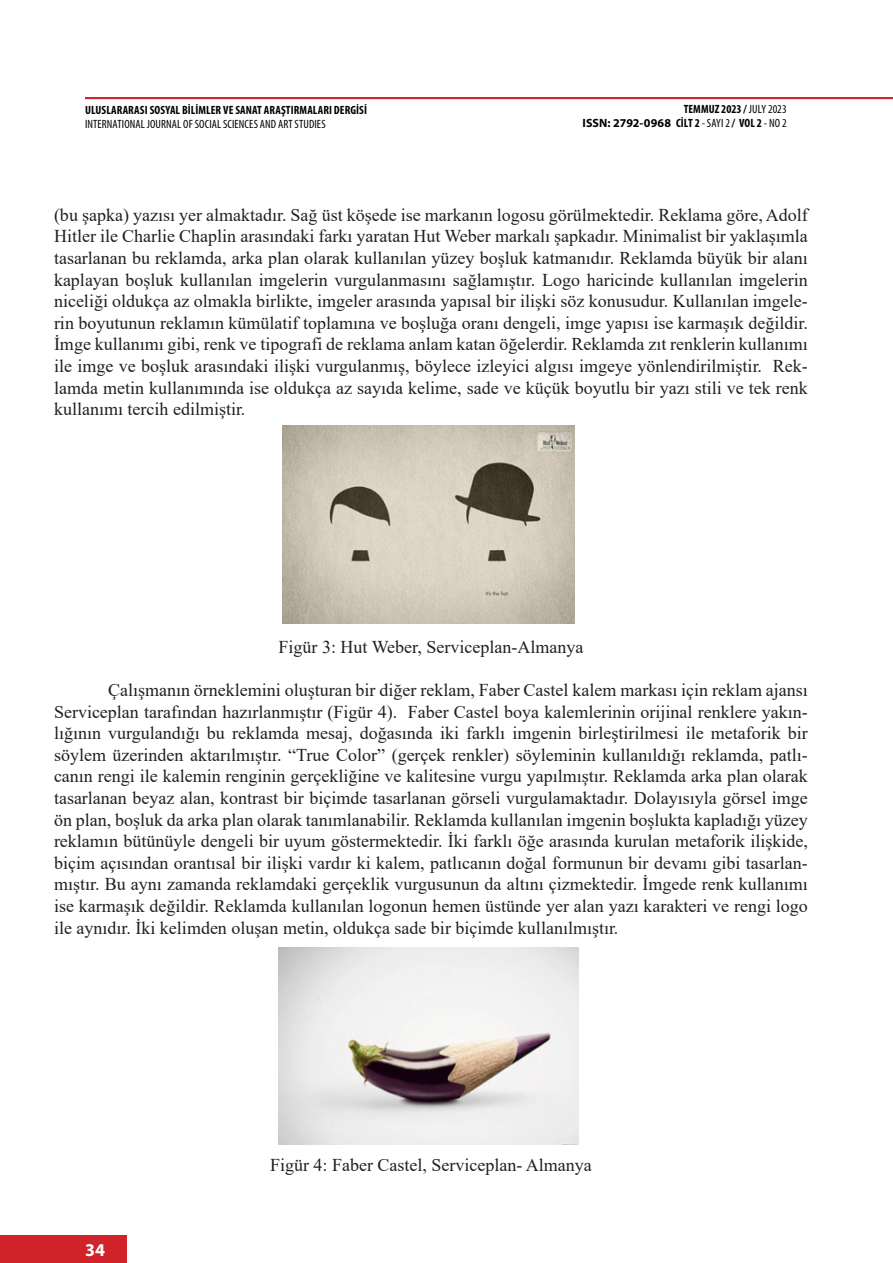
<style>
.page{position:relative;width:893px;height:1263px;background:#fff}
.page>*{position:absolute;margin:0;border:0;box-sizing:border-box;transform-origin:0 0}
.t1{font:18px/21.6px "Times New Roman";color:#231f20;text-align:justify}
.t2{font:700 18px "Myriad Pro";color:#fff}
.t3{font:700 condensed 12px/14.4px "Myriad Pro";letter-spacing:.005em;color:#000;text-align:right}
.t4{font:condensed 12px "Myriad Pro";letter-spacing:.01em;color:#000}
.s1{font-weight:400}
.s2{font-stretch:normal}
</style>
<div class="page">
<div style="left:0;top:1235px;width:126px;height:28px;background:#d1232a"></div>
<img style="left:282px;top:426px;width:292px;height:197px">
<img style="left:278px;top:947px;width:300px;height:197px">
<p class="t3" style="left:85px;top:102px;width:283px">ULUSLARARASI SOSYAL BİLİMLER VE SANAT ARAŞTIRMALARI DERGİSİ</p>
<p class="t4" style="left:85px;top:117px;width:242px">INTERNATIONAL JOURNAL OF SOCIAL SCIENCES AND ART STUDIES</p>
<p class="t3" style="left:582px;top:101px;width:206px">TEMMUZ 2023 / <span class="s1">JULY 2023<br></span><span class="s2">ISSN: 2792-0968</span> CİLT 2 <span class="s1">- SAYI 2</span> / VOL 2 <span class="s1">- NO 2</span></p>
<p class="t1" style="left:54px;top:203px;width:755px">(bu şapka) yazısı yer almaktadır. Sağ üst köşede ise markanın logosu görülmektedir. Reklama göre, Adolf Hitler ile Charlie Chaplin arasındaki farkı yaratan Hut Weber markalı şapkadır. Minimalist bir yaklaşımla tasarlanan bu reklamda, arka plan olarak kullanılan yüzey boşluk katmanıdır. Reklamda büyük bir alanı kaplayan boşluk kullanılan imgelerin vurgulanmasını sağlamıştır. Logo haricinde kullanılan imgelerin niceliği oldukça az olmakla birlikte, imgeler arasında yapısal bir ilişki söz konusudur. Kullanılan imgele&shy;rin boyutunun reklamın kümülatif toplamına ve boşluğa oranı dengeli, imge yapısı ise karmaşık değildir.<br>İmge kullanımı gibi, renk ve tipografi de reklama anlam katan öğelerdir. Reklamda zıt renklerin kullanımı ile imge ve boşluk arasındaki ilişki vurgulanmış, böylece izleyici algısı imgeye yönlendirilmiştir. Rek&shy;lamda metin kullanımında ise oldukça az sayıda kelime, sade ve küçük boyutlu bir yazı stili ve tek renk kullanımı tercih edilmiştir.</p>
<p class="t1" style="left:278px;top:635px;width:306px">Figür 3: Hut Weber, Serviceplan-Almanya</p>
<p class="t1" style="left:54px;top:679px;width:755px;text-indent:54px">Çalışmanın örneklemini oluşturan bir diğer reklam, Faber Castel kalem markası için reklam ajansı Serviceplan tarafından hazırlanmıştır (Figür 4). Faber Castel boya kalemlerinin orijinal renklere yakın&shy;lığının vurgulandığı bu reklamda mesaj, doğasında iki farklı imgenin birleştirilmesi ile metaforik bir söylem üzerinden aktarılmıştır. “True Color” (gerçek renkler) söyleminin kullanıldığı reklamda, patlı&shy;canın rengi ile kalemin renginin gerçekliğine ve kalitesine vurgu yapılmıştır. Reklamda arka plan olarak tasarlanan beyaz alan, kontrast bir biçimde tasarlanan görseli vurgulamaktadır. Dolayısıyla görsel imge ön plan, boşluk da arka plan olarak tanımlanabilir. Reklamda kullanılan imgenin boşlukta kapladığı yüzey reklamın bütünüyle dengeli bir uyum göstermektedir. İki farklı öğe arasında kurulan metaforik ilişkide, biçim açısından orantısal bir ilişki vardır ki kalem, patlıcanın doğal formunun bir devamı gibi tasarlan&shy;mıştır. Bu aynı zamanda reklamdaki gerçeklik vurgusunun da altını çizmektedir. İmgede renk kullanımı ise karmaşık değildir. Reklamda kullanılan logonun hemen üstünde yer alan yazı karakteri ve rengi logo ile aynıdır. İki kelimden oluşan metin, oldukça sade bir biçimde kullanılmıştır.</p>
<p class="t2" style="left:85px;top:1238px;width:21px">34</p>
<p class="t1" style="left:270px;top:1154px;width:323px">Figür 4: Faber Castel, Serviceplan- Almanya</p>
</div>
